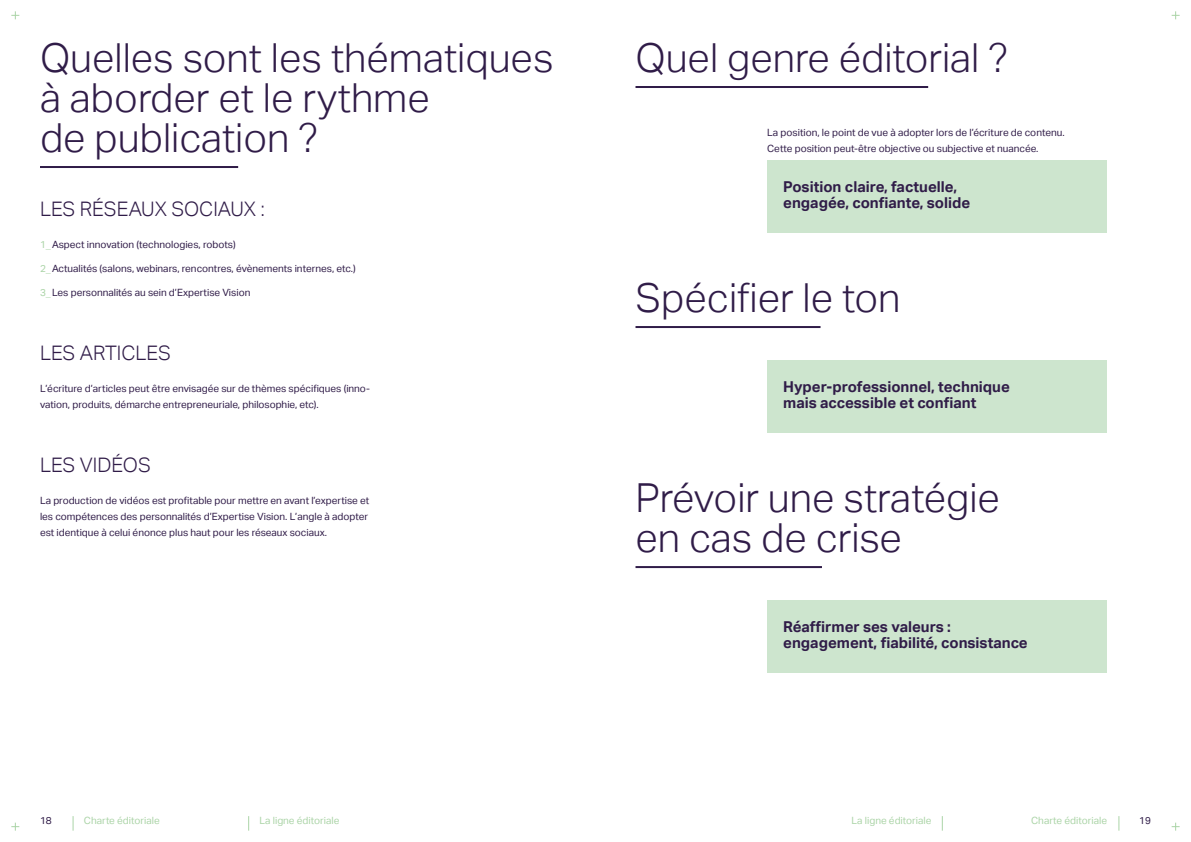
<style>
.page{position:relative;width:1191px;height:842px;background:#fff}
.page>*{position:absolute;margin:0;border:0;box-sizing:border-box;transform-origin:0 0}
.t1{font:300 40px/40px "Aktiv Grotesk";color:#301c48}
.t2{font:300 20px "Aktiv Grotesk";color:#301c48}
.t3{font:700 15px/16px "Aktiv Grotesk";color:#301c48}
.t4{font:10px/16px "Aktiv Grotesk";color:#301c48}
.t5{font:10px "Aktiv Grotesk";color:#abd4a7}
.s1{color:#abd4a7}
</style>
<div class="page">
<svg style="left:73px;top:816px;width:1px;height:15px"></svg>
<svg style="left:941px;top:816px;width:1px;height:15px"></svg>
<svg style="left:248px;top:816px;width:1px;height:15px"></svg>
<svg style="left:1118px;top:816px;width:1px;height:15px"></svg>
<svg style="left:11px;top:11px;width:8px;height:8px"></svg>
<svg style="left:1171px;top:11px;width:8px;height:8px"></svg>
<svg style="left:11px;top:823px;width:8px;height:8px"></svg>
<svg style="left:1171px;top:823px;width:8px;height:8px"></svg>
<hr style="left:40px;top:166px;width:198px;height:2px;background:#301c48">
<hr style="left:635px;top:86px;width:293px;height:2px;background:#301c48">
<hr style="left:635px;top:326px;width:185px;height:2px;background:#301c48">
<div style="left:767px;top:160px;width:340px;height:72px;background:#cde5ce"></div>
<div style="left:767px;top:360px;width:340px;height:72px;background:#cde5ce"></div>
<div style="left:767px;top:600px;width:340px;height:72px;background:#cde5ce"></div>
<hr style="left:635px;top:566px;width:187px;height:2px;background:#301c48">
<h1 class="t1" style="left:40px;top:38px;width:515px">Quelles sont les thématiques à aborder et le rythme<br>de publication ?</h1>
<h1 class="t1" style="left:635px;top:38px;width:374px">Quel genre éditorial ?</h1>
<h2 class="t2" style="left:40px;top:197px;width:226px">LES RÉSEAUX SOCIAUX :</h2>
<p class="t4" style="left:40px;top:237px;width:197px"><span class="s1">1_</span>Aspect innovation (technologies, robots)</p>
<p class="t4" style="left:40px;top:261px;width:317px"><span class="s1">2_</span>Actualités (salons, webinars, rencontres, évènements internes, etc.)</p>
<p class="t4" style="left:40px;top:285px;width:212px"><span class="s1">3_</span>Les personnalités au sein d’Expertise Vision</p>
<p class="t4" style="left:767px;top:125px;width:299px">La position, le point de vue à adopter lors de l’écriture de contenu.<br>Cette position peut-être objective ou subjective et nuancée.</p>
<h3 class="t3" style="left:783px;top:179px;width:188px">Position claire, factuelle, engagée, confiante, solide</h3>
<h1 class="t1" style="left:635px;top:278px;width:266px">Spécifier le ton</h1>
<h2 class="t2" style="left:40px;top:341px;width:132px">LES ARTICLES</h2>
<p class="t4" style="left:40px;top:381px;width:331px">L’écriture d’articles peut être envisagée sur de thèmes spécifiques (inno&shy;vation, produits, démarche entrepreneuriale, philosophie, etc).</p>
<h2 class="t2" style="left:40px;top:453px;width:112px">LES VIDÉOS</h2>
<p class="t4" style="left:40px;top:493px;width:331px;text-align:justify">La production de vidéos est profitable pour mettre en avant l’expertise et les compétences des personnalités d’Expertise Vision. L’angle à adopter est identique à celui énonce plus haut pour les réseaux sociaux.</p>
<h3 class="t3" style="left:783px;top:379px;width:228px">Hyper-professionnel, technique mais accessible et confiant</h3>
<h1 class="t1" style="left:635px;top:478px;width:366px">Prévoir une stratégie en cas de crise</h1>
<h3 class="t3" style="left:783px;top:619px;width:246px">Réaffirmer ses valeurs : engagement, fiabilité, consistance</h3>
<p class="t4" style="left:40px;top:813px;width:13px">18</p>
<p class="t5" style="left:84px;top:815px;width:77px">Charte éditoriale</p>
<p class="t5" style="left:259px;top:815px;width:81px">La ligne éditoriale</p>
<p class="t5" style="left:851px;top:815px;width:81px">La ligne éditoriale</p>
<p class="t5" style="left:1031px;top:815px;width:77px">Charte éditoriale</p>
<p class="t4" style="left:1139px;top:813px;width:13px">19</p>
</div>
